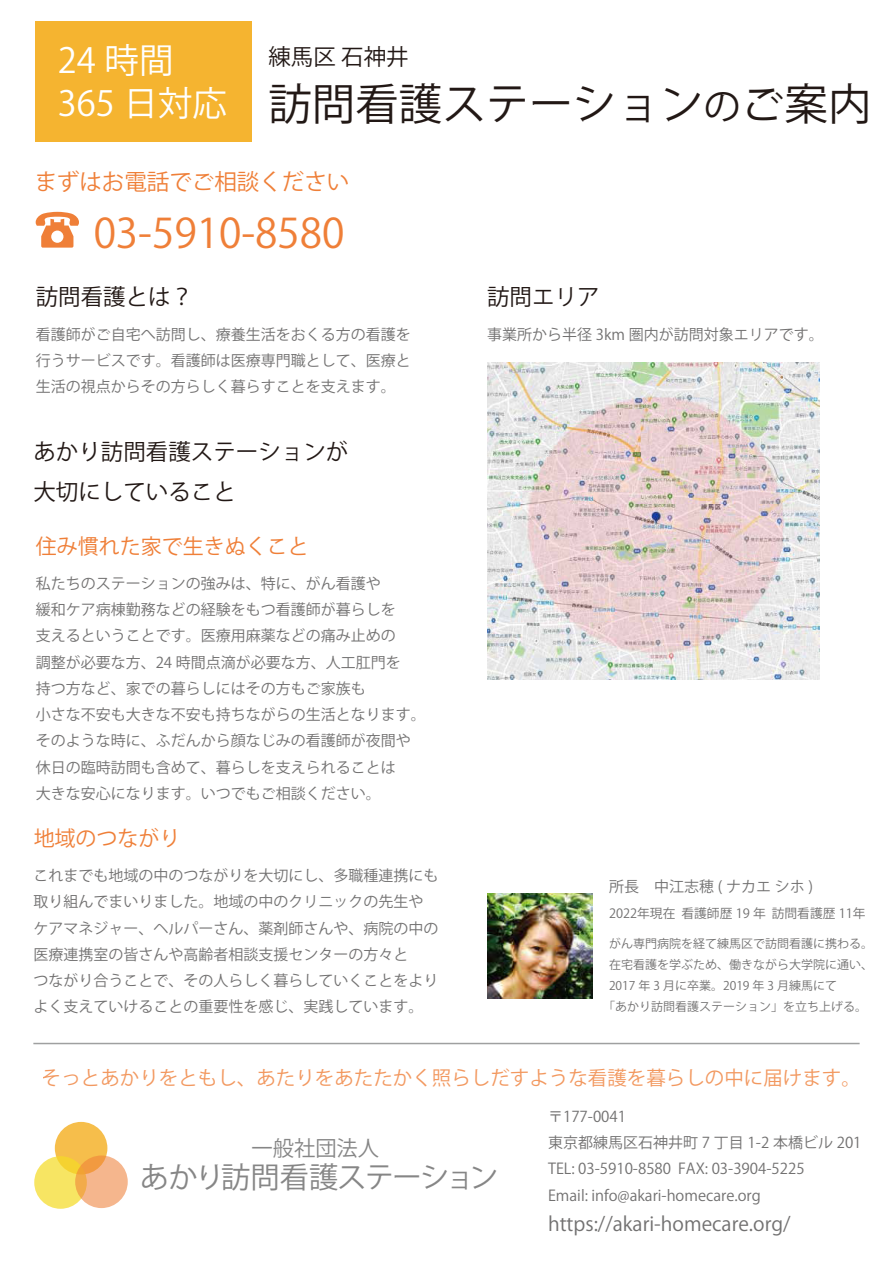
<style>
.page{position:relative;width:893px;height:1263px;background:#fff}
.page>*{position:absolute;margin:0;border:0;box-sizing:border-box;transform-origin:0 0}
.t1{font:43.5px "Yu Go Bold 90 ms RKSJ H";color:#221815}
.t2{font:40.5px "Yu Go Bold 90 ms RKSJ H";color:#ef7f38}
.t3{font:34.5px/43.5px "Yu Go Bold 90 ms RKSJ H";color:#fff}
.t4{font:29.25px "Yu Go Medium 90 ms RKSJ H";letter-spacing:-.05em;color:#868686}
.t5{font:22.5px/39.3px "Yu Go Bold 90 ms RKSJ H";color:#221815}
.t6{font:22.5px "Yu Go Bold 90 ms RKSJ H";color:#ef7f38}
.t7{font:22.5px "Yu Go Medium 90 ms RKSJ H";color:#221815}
.t8{font:21.3px "Yu Go Medium 90 ms RKSJ H";color:#868686}
.t9{font:21px "Yu Go Bold 90 ms RKSJ H";color:#ef7f38}
.t10{font:19.5px "Yu Go Medium 90 ms RKSJ H";color:#ef7f38}
.t11{font:19.5px "Yu Go Medium 90 ms RKSJ H";color:#727171}
.t12{font:15px/26.2px "Yu Go Medium 90 ms RKSJ H";color:#727171}
.t13{font:12.75px "Yu Go Medium 90 ms RKSJ H";color:#727171}
.t14{font:12px "Yu Go Medium 90 ms RKSJ H";color:#727171}
.s1{font-size:37.5px}
</style>
<div class="page">
<div style="left:55px;top:1122px;width:52px;height:52px;background:#f6be4b;border-radius:50%"></div>
<svg style="left:34px;top:1156px;width:53px;height:53px;background:#f6e25f"></svg>
<svg style="left:75px;top:1155px;width:53px;height:53px;background:#f4b27c"></svg>
<div style="left:35px;top:22px;width:217px;height:120px;background:#f5b430"></div>
<svg style="left:36px;top:212px;width:43px;height:36px"></svg>
<hr style="left:33px;top:1043px;width:827px;height:1px;background:#9fa0a0">
<img style="left:487px;top:893px;width:105px;height:105px">
<img style="left:487px;top:362px;width:332px;height:318px">
<h3 class="t3" style="left:58px;top:39px;width:171px">24 時間<br>365 日対応</h3>
<h3 class="t7" style="left:268px;top:44px;width:142px">練馬区 石神井</h3>
<h1 class="t1" style="left:268px;top:80px;width:605px">訪問看護ステーション<span class="s1">の</span>ご案内</h1>
<h3 class="t6" style="left:34px;top:169px;width:316px">まずはお電話でご相談ください</h3>
<h2 class="t2" style="left:94px;top:210px;width:252px">03-5910-8580</h2>
<h3 class="t5" style="left:36px;top:278px;width:159px">訪問看護とは？</h3>
<p class="t12" style="left:36px;top:321px;width:377px;text-align:justify">看護師がご自宅へ訪問し、療養生活をおくる方の看護を行うサービスです。看護師は医療専門職として、医療と生活の視点からその方らしく暮らすことを支えます。</p>
<h3 class="t5" style="left:33px;top:433px;width:316px">あかり訪問看護ステーションが大切にしていること</h3>
<h3 class="t9" style="left:36px;top:534px;width:274px">住み慣れた家で生きぬくこと</h3>
<p class="t12" style="left:36px;top:570px;width:392px">私たちのステーションの強みは、特に、がん看護や<br>緩和ケア病棟勤務などの経験をもつ看護師が暮らしを<br>支えるということです。医療用麻薬などの痛み止めの<br>調整が必要な方、24 時間点滴が必要な方、人工肛門を<br>持つ方など、家での暮らしにはその方もご家族も<br>小さな不安も大きな不安も持ちながらの生活となります。そのような時に、ふだんから顔なじみの看護師が夜間や休日の臨時訪問も含めて、暮らしを支えられることは<br>大きな安心になります。いつでもご相談ください。</p>
<h3 class="t9" style="left:33px;top:826px;width:149px">地域のつながり</h3>
<p class="t12" style="left:33px;top:863px;width:406px">これまでも地域の中のつながりを大切にし、多職種連携にも取り組んでまいりました。地域の中のクリニックの先生やケアマネジャー、ヘルパーさん、薬剤師さんや、病院の中の医療連携室の皆さんや高齢者相談支援センターの方々と<br>つながり合うことで、その人らしく暮らしていくことをよりよく支えていけることの重要性を感じ、実践しています。</p>
<h3 class="t5" style="left:487px;top:278px;width:114px">訪問エリア</h3>
<p class="t12" style="left:487px;top:321px;width:338px">事業所から半径 3km 圏内が訪問対象エリアです。</p>
<p class="t12" style="left:609px;top:874px;width:206px">所長　中江志穂 ( ナカエ シホ )</p>
<p class="t13" style="left:609px;top:906px;width:258px">2022年現在 看護師歴 19 年 訪問看護歴 11年</p>
<p class="t14" style="left:609px;top:937px;width:265px">がん専門病院を経て練馬区で訪問看護に携わる。</p>
<p class="t14" style="left:609px;top:958px;width:265px">在宅看護を学ぶため、働きながら大学院に通い、</p>
<p class="t14" style="left:609px;top:979px;width:230px">2017 年 3 月に卒業。2019 年 3 月練馬にて</p>
<p class="t14" style="left:603px;top:1000px;width:265px">「あかり訪問看護ステーション」を立ち上げる。</p>
<h3 class="t10" style="left:42px;top:1066px;width:820px">そっとあかりをともし、あたりをあたたかく照らしだすような看護を暮らしの中に届けます。</h3>
<h3 class="t8" style="left:252px;top:1136px;width:129px">一般社団法人</h3>
<h3 class="t4" style="left:140px;top:1161px;width:360px">あかり訪問看護ステーション</h3>
<p class="t12" style="left:548px;top:1103px;width:315px">〒177-0041<br>東京都練馬区石神井町 7 丁目 1-2 本橋ビル 201<br>TEL: 03-5910-8580 FAX: 03-3904-5225<br>Email: info@akari-homecare.org</p>
<h3 class="t11" style="left:548px;top:1213px;width:244px">https://akari-homecare.org/</h3>
</div>
